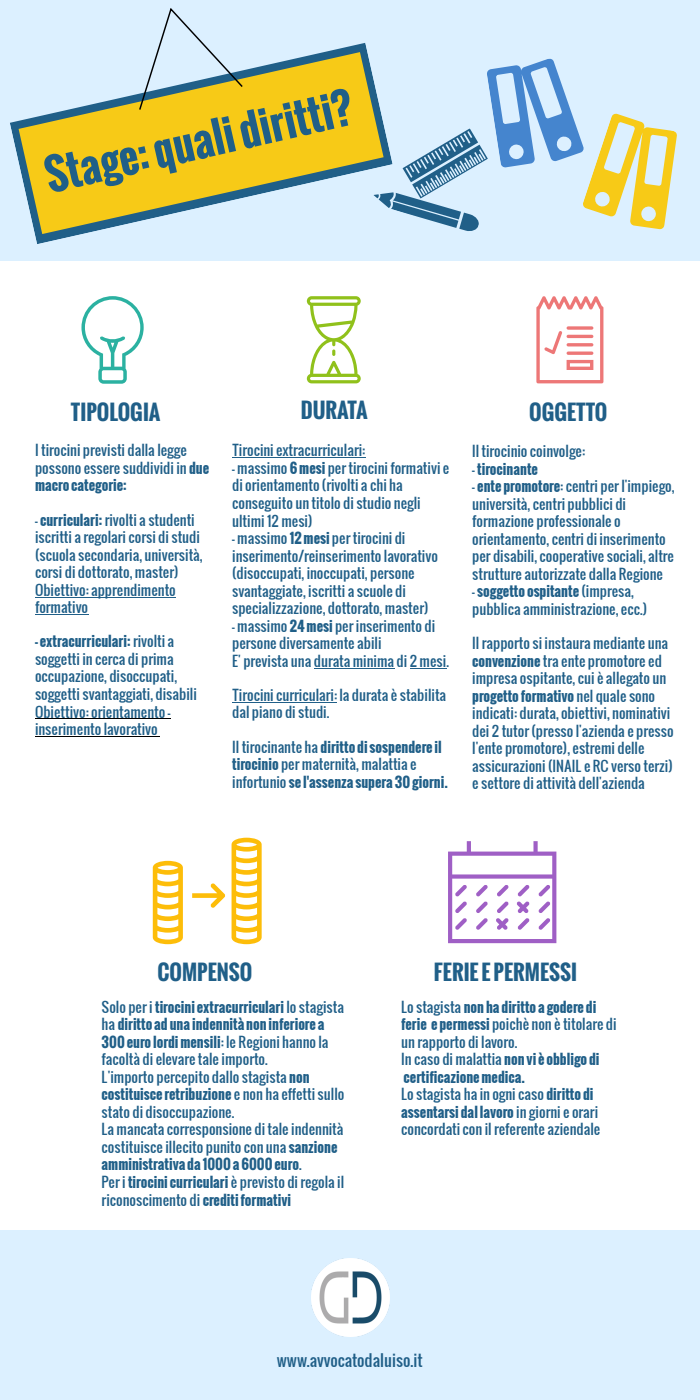
<style>
.page{position:relative;width:700px;height:1400px;background:#fff}
.page>*{position:absolute;margin:0;border:0;box-sizing:border-box;transform-origin:0 0}
.t1{font:42.09px "font 000000001 f 98 c 41 d";color:#205f88}
.t2{font:21px "font 000000001 f 98 c 41 d";color:#205f88}
.t3{font:15.75px "font 000000001 f 98 c 41 d";color:#205f88}
.t4{font:14px/17.5px "font 000000001 f 98 c 41 d";color:#205f88}
</style>
<div class="page">
<div style="left:0;top:0;width:700px;height:260px;background:#dcf0ff"></div>
<div style="left:0;top:1230px;width:700px;height:170px;background:#dcf0ff"></div>
<svg style="left:393px;top:58px;width:284px;height:173px"></svg>
<svg style="left:10px;top:43px;width:383px;height:201px"></svg>
<svg style="left:19px;top:52px;width:365px;height:182px;fill:#f7ca17"></svg>
<svg style="left:117px;top:8px;width:128px;height:104px"></svg>
<svg style="left:81px;top:296px;width:63px;height:88px"></svg>
<svg style="left:307px;top:296px;width:54px;height:87px"></svg>
<svg style="left:536px;top:296px;width:67px;height:87px"></svg>
<svg style="left:153px;top:838px;width:109px;height:106px"></svg>
<svg style="left:448px;top:841px;width:108px;height:102px"></svg>
<hr style="left:232px;top:457px;width:133px;height:1px;background:#205f88">
<hr style="left:314px;top:668px;width:80px;height:1px;background:#205f88">
<hr style="left:410px;top:668px;width:36px;height:1px;background:#205f88">
<hr style="left:232px;top:702px;width:105px;height:1px;background:#205f88">
<img style="left:312px;top:1258px;width:78px;height:78px">
<hr style="left:35px;top:597px;width:141px;height:1px;background:#205f88">
<hr style="left:35px;top:614px;width:53px;height:1px;background:#205f88">
<hr style="left:35px;top:718px;width:135px;height:1px;background:#000">
<hr style="left:35px;top:736px;width:125px;height:1px;background:#000">
<h1 class="t1" style="left:39px;top:146px;width:316px;rotate:-13deg">Stage: quali diritti?</h1>
<h2 class="t2" style="left:71px;top:396px;width:91px">TIPOLOGIA</h2>
<p class="t4" style="left:35px;top:442px;width:176px">I tirocini previsti dalla legge possono essere suddividi in due macro categorie:</p>
<p class="t4" style="left:35px;top:511px;width:169px">- curriculari: rivolti a studenti iscritti a regolari corsi di studi (scuola secondaria, università, corsi di dottorato, master)<br>Obiettivo: apprendimento formativo</p>
<p class="t4" style="left:35px;top:633px;width:163px">- extracurriculari: rivolti a soggetti in cerca di prima occupazione, disoccupati, soggetti svantaggiati, disabili<br>Obiettivo: orientamento - inserimento lavorativo</p>
<h2 class="t2" style="left:301px;top:394px;width:68px">DURATA</h2>
<p class="t4" style="left:232px;top:441px;width:135px">Tirocini extracurriculari:</p>
<p class="t4" style="left:232px;top:459px;width:219px">- massimo 6 mesi per tirocini formativi e di orientamento (rivolti a chi ha conseguito un titolo di studio negli ultimi 12 mesi)</p>
<p class="t4" style="left:232px;top:529px;width:207px">- massimo 12 mesi per tirocini di inserimento/reinserimento lavorativo (disoccupati, inoccupati, persone svantaggiate, iscritti a scuole di specializzazione, dottorato, master)</p>
<p class="t4" style="left:232px;top:617px;width:218px">- massimo 24 mesi per inserimento di persone diversamente abili<br>E' prevista una durata minima di 2 mesi.</p>
<p class="t4" style="left:232px;top:686px;width:216px">Tirocini curriculari: la durata è stabilita dal piano di studi.</p>
<p class="t4" style="left:232px;top:738px;width:217px">Il tirocinante ha diritto di sospendere il tirocinio per maternità, malattia e infortunio se l'assenza supera 30 giorni.</p>
<h2 class="t2" style="left:529px;top:397px;width:80px">OGGETTO</h2>
<p class="t4" style="left:472px;top:442px;width:114px">ll tirocinio coinvolge:</p>
<p class="t4" style="left:472px;top:460px;width:67px">- tirocinante</p>
<p class="t4" style="left:472px;top:477px;width:204px">- ente promotore: centri per l'impiego, università, centri pubblici di formazione professionale o orientamento, centri di inserimento per disabili, cooperative sociali, altre strutture autorizzate dalla Regione</p>
<p class="t4" style="left:472px;top:583px;width:176px">- soggetto ospitante (impresa, pubblica amministrazione, ecc.)</p>
<p class="t4" style="left:472px;top:634px;width:203px">Il rapporto si instaura mediante una convenzione tra ente promotore ed impresa ospitante, cui è allegato un progetto formativo nel quale sono indicati: durata, obiettivi, nominativi dei 2 tutor (presso l'azienda e presso l'ente promotore), estremi delle assicurazioni (INAIL e RC verso terzi) e settore di attività dell'azienda</p>
<h2 class="t2" style="left:158px;top:957px;width:96px">COMPENSO</h2>
<h2 class="t2" style="left:434px;top:957px;width:145px">FERIE E PERMESSI</h2>
<p class="t4" style="left:102px;top:998px;width:244px">Solo per i tirocini extracurriculari lo stagista ha diritto ad una indennità non inferiore a 300 euro lordi mensili: le Regioni hanno la facoltà di elevare tale importo.<br>L'importo percepito dallo stagista non costituisce retribuzione e non ha effetti sullo stato di disoccupazione.<br>La mancata corresponsione di tale indennità costituisce illecito punito con una sanzione amministrativa da 1000 a 6000 euro.<br>Per i tirocini curriculari è previsto di regola il riconoscimento di crediti formativi</p>
<p class="t4" style="left:401px;top:998px;width:217px">Lo stagista non ha diritto a godere di ferie e permessi poichè non è titolare di un rapporto di lavoro.<br>In caso di malattia non vi è obbligo di certificazione medica.<br>Lo stagista ha in ogni caso diritto di assentarsi dal lavoro in giorni e orari concordati con il referente aziendale</p>
<p class="t3" style="left:277px;top:1348px;width:147px">www.avvocatodaluiso.it</p>
</div>
